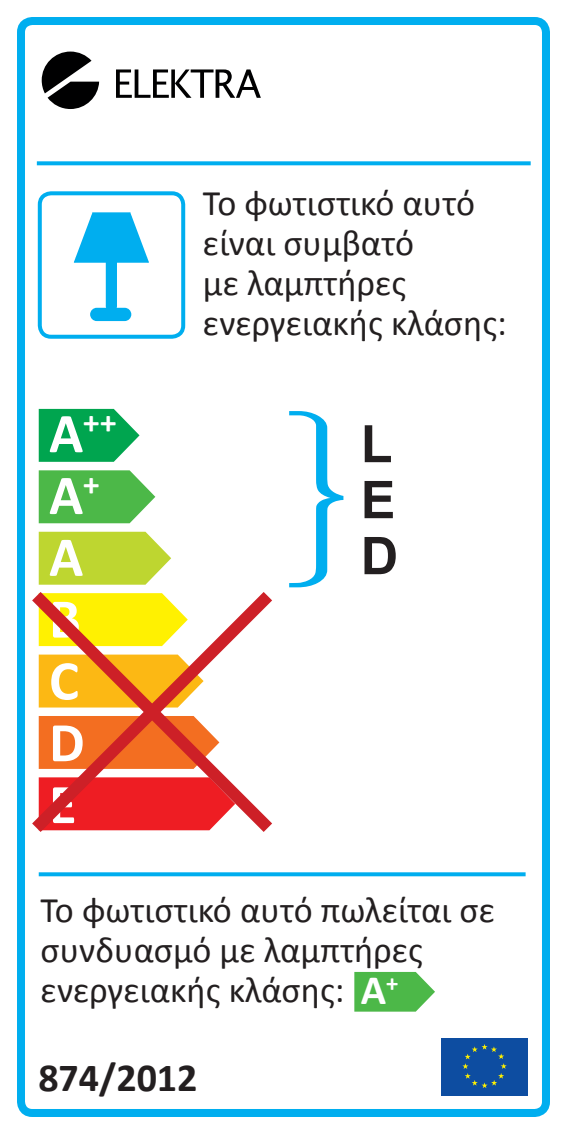
<style>
.page{position:relative;width:567px;height:1134px;background:#fff}
.page>*{position:absolute;margin:0;border:0;box-sizing:border-box;transform-origin:0 0}
.t1{font:700 56.4px/62px "Calibri";color:#fff}
.t2{font:700 52px/56px "Arial";color:#231f20;text-align:justify}
.t3{font:700 42px "Calibri";color:#fff}
.t4{font:700 40px "Calibri";color:#231f20}
.t5{font:36px/40px "Calibri";color:#231f20}
.t6{font:700 32.8px "Calibri";color:#fff}
.s1{font-size:56.4px}
</style>
<div class="page">
<div style="left:17px;top:17px;width:533px;height:1100px;border:8px solid #00aeef;border-radius:11px"></div>
<svg style="left:37px;top:161px;width:494px;height:4px;background:#14b4f0"></svg>
<div style="left:38px;top:191px;width:147px;height:148px;border:4px solid #00aeef;border-radius:11px"></div>
<div style="left:441px;top:1037px;width:87px;height:58px;background:#0d4da1"></div>
<svg style="left:462px;top:1044px;width:45px;height:44px"></svg>
<svg style="left:74px;top:212px;width:75px;height:102px"></svg>
<div style="left:90px;top:308px;width:41px;height:13px;background:#00aeef;border-radius:7px"></div>
<svg style="left:39px;top:872px;width:487px;height:4px;background:#13b4f0"></svg>
<svg style="left:42px;top:52px;width:57px;height:57px"></svg>
<svg style="left:116px;top:69px;width:145px;height:29px"></svg>
<svg style="left:39px;top:532px;width:132px;height:47px;background:#c3d941"></svg>
<svg style="left:39px;top:470px;width:116px;height:53px;background:#60c05c"></svg>
<svg style="left:39px;top:409px;width:101px;height:53px;background:#22b166"></svg>
<svg style="left:354px;top:972px;width:81px;height:40px;background:#63c15f"></svg>
<svg style="left:19px;top:579px;width:253px;height:266px"></svg>
<svg style="left:289px;top:411px;width:54px;height:176px"></svg>
<p class="t6" style="left:49px;top:402px;width:69px"><span class="s1">A</span>++</p>
<h1 class="t1" style="left:49px;top:462px;width:52px">A<sup>+<br></sup>A<br>B<br>C<br>D<br>E</h1>
<p class="t5" style="left:203px;top:181px;width:305px">Το φωτιστικό αυτό είναι συμβατό<br>με λαμπτήρες ενεργειακής κλάσης:</p>
<h2 class="t2" style="left:361px;top:418px;width:39px">L E D</h2>
<p class="t5" style="left:41px;top:888px;width:456px">To φωτιστικό αυτό πωλείται σε συνδυασμό με λαμπτήρες ενεργειακής κλάσης:</p>
<p class="t3" style="left:361px;top:964px;width:39px">A<sup>+</sup></p>
<p class="t4" style="left:38px;top:1053px;width:161px">874/2012</p>
</div>
